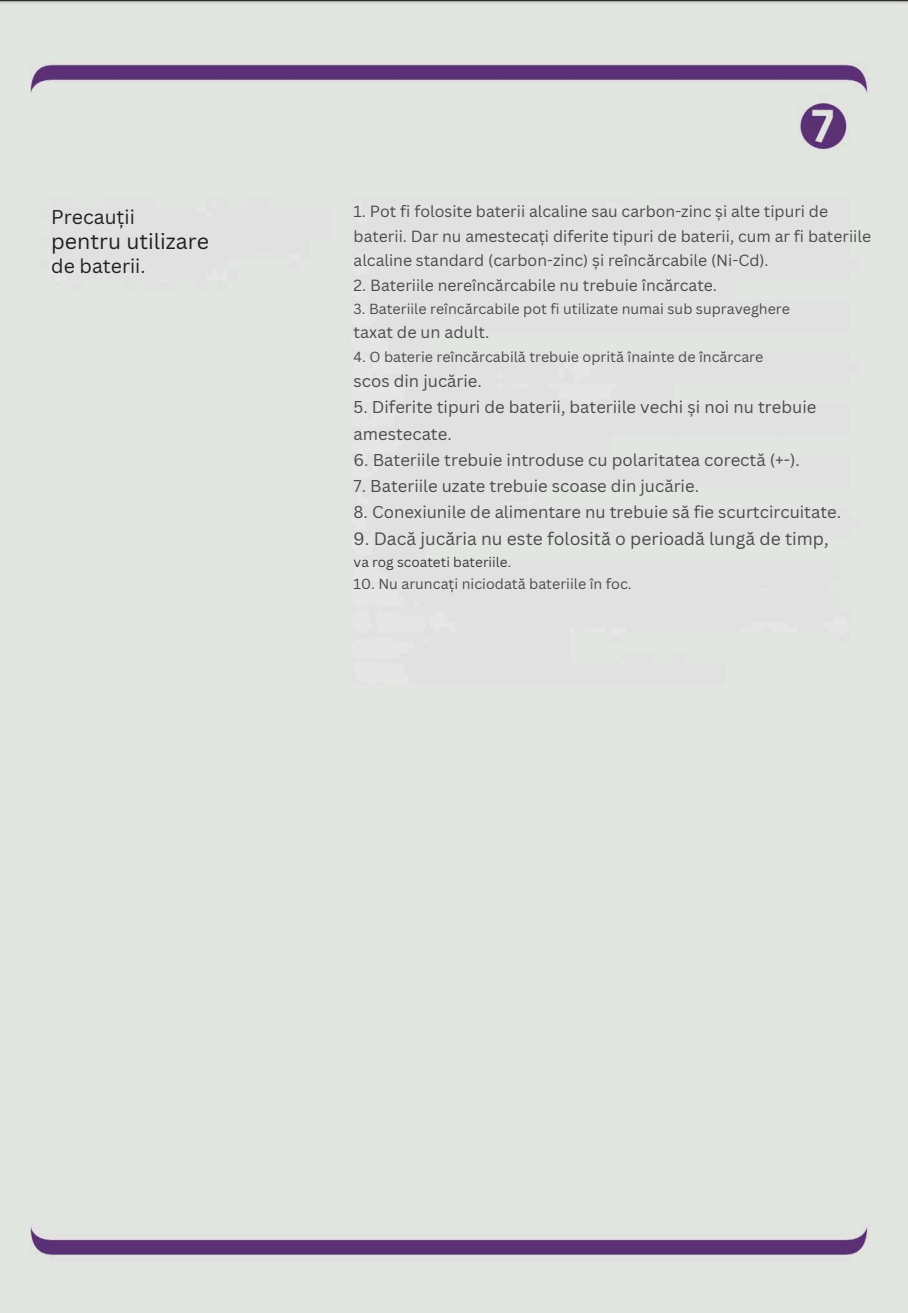
<style>
.page{position:relative;width:908px;height:1313px;background:#fff}
.page>*{position:absolute;margin:0;border:0;box-sizing:border-box;transform-origin:0 0}
.t1{font:21.4px "Canva Sans";color:#212020}
.t2{font:19.4px "Canva Sans";color:#212020}
.t3{font:17.5px "Canva Sans";color:#4c4b4b}
.t4{font:16.7px/26.2px "Canva Sans";color:#4c4b4b}
.t5{font:16.2px "Canva Sans";color:#4c4b4b}
.t6{font:15.8px/24.8px "Canva Sans";color:#4c4b4b}
.t7{font:14.2px "Canva Sans";color:#4c4b4b}
.t8{font:13.6px "Canva Sans";color:#3c3b3b}
</style>
<div class="page">
<div style="left:0;top:0;width:908px;height:1312px;background:#e1e6e1"></div>
<p class="t2" style="left:51px;top:204px;width:85px">Precauții</p>
<p class="t1" style="left:51px;top:226px;width:159px">pentru utilizare</p>
<p class="t2" style="left:51px;top:252px;width:96px">de baterii.</p>
<p class="t6" style="left:353px;top:198px;width:519px">1. Pot fi folosite baterii alcaline sau carbon-zinc și alte tipuri de baterii. Dar nu amestecați diferite tipuri de baterii, cum ar fi bateriile alcaline standard (carbon-zinc) și reîncărcabile (Ni-Cd).</p>
<p class="t6" style="left:353px;top:272px;width:365px">2. Bateriile nereîncărcabile nu trebuie încărcate.</p>
<p class="t7" style="left:353px;top:299px;width:438px">3. Bateriile reîncărcabile pot fi utilizate numai sub supraveghere</p>
<p class="t5" style="left:353px;top:321px;width:137px">taxat de un adult.</p>
<p class="t7" style="left:353px;top:346px;width:411px">4. O baterie reîncărcabilă trebuie oprită înainte de încărcare</p>
<p class="t4" style="left:353px;top:367px;width:130px">scos din jucărie.</p>
<p class="t4" style="left:353px;top:394px;width:464px">5. Diferite tipuri de baterii, bateriile vechi și noi nu trebuie amestecate.</p>
<p class="t4" style="left:353px;top:446px;width:448px">6. Bateriile trebuie introduse cu polaritatea corectă (+-).</p>
<p class="t4" style="left:353px;top:472px;width:347px">7. Bateriile uzate trebuie scoase din jucărie.</p>
<p class="t4" style="left:353px;top:499px;width:489px">8. Conexiunile de alimentare nu trebuie să fie scurtcircuitate.</p>
<p class="t3" style="left:353px;top:527px;width:476px">9. Dacă jucăria nu este folosită o perioadă lungă de timp,</p>
<p class="t8" style="left:353px;top:552px;width:159px">va rog scoateti bateriile.</p>
<p class="t7" style="left:353px;top:574px;width:279px">10. Nu aruncați niciodată bateriile în foc.</p>
</div>
